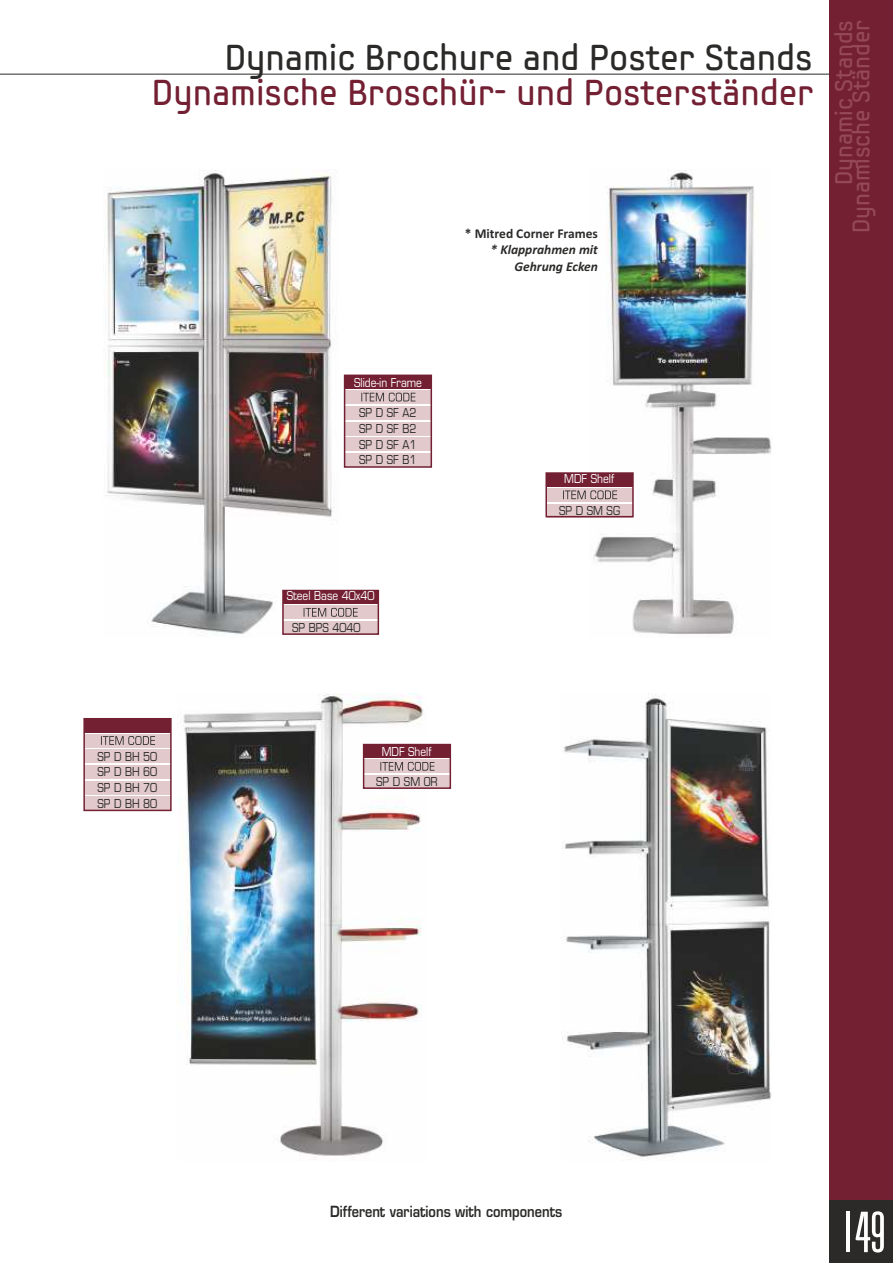
<style>
.page{position:relative;width:893px;height:1263px;background:#fff}
.page>*{position:absolute;margin:0;border:0;box-sizing:border-box;transform-origin:0 0}
.t1{font:54px "Huxley Titling";color:#fefefe}
.t2{font:36px "Samsung Imagination Modern";color:#732033}
.t3{font:36px "Samsung Imagination Modern";color:#2b2a29}
.t4{font:24px/17.2px "Samsung Imagination Modern";color:#954957;text-align:right}
.t5{font:700 15px "Euromode";color:#2b2a29;scale:.85 1}
.t6{font:italic 700 13.5px/16.5px "Calibri";color:#2b2a29;text-align:right}
.t7{font:700 13.5px "Calibri";color:#2b2a29}
.t8{font:12px/15.8px "Euromode Plain";color:#2b2a29;text-align:justify;scale:.85 1}
.t9{font:12px "Euromode Plain";color:#fefefe;scale:.85 1}
</style>
<div class="page">
<img style="left:105px;top:170px;width:234px;height:466px">
<div style="left:345px;top:390px;width:86px;height:14px;background:#e2c9cc"></div>
<div style="left:345px;top:375px;width:86px;height:14px;background:#732033"></div>
<div style="left:345px;top:406px;width:86px;height:14px;background:#e2c9cc"></div>
<div style="left:345px;top:422px;width:86px;height:13px;background:#e2c9cc"></div>
<div style="left:345px;top:437px;width:86px;height:14px;background:#e2c9cc"></div>
<div style="left:345px;top:453px;width:86px;height:14px;background:#e2c9cc"></div>
<svg style="left:361px;top:393px;width:54px;height:8px"></svg>
<div style="left:344px;top:375px;width:88px;height:93px;border:2px solid #732033"></div>
<div style="left:829px;top:0;width:64px;height:1200px;background:#732033"></div>
<div style="left:829px;top:1200px;width:64px;height:63px;background:#2b2a29"></div>
<hr style="left:0;top:74px;width:830px;height:1px;background:#2b2a29">
<img style="left:589px;top:169px;width:182px;height:468px">
<img style="left:561px;top:695px;width:211px;height:465px">
<div style="left:547px;top:488px;width:85px;height:14px;background:#e2c9cc"></div>
<div style="left:546px;top:473px;width:87px;height:14px;background:#732033"></div>
<div style="left:547px;top:504px;width:85px;height:13px;background:#e2c9cc"></div>
<div style="left:545px;top:472px;width:89px;height:45px;border:2px solid #732033"></div>
<svg style="left:563px;top:490px;width:54px;height:9px"></svg>
<img style="left:178px;top:694px;width:249px;height:464px">
<div style="left:364px;top:759px;width:86px;height:14px;background:#e2c9cc"></div>
<div style="left:364px;top:744px;width:86px;height:14px;background:#732033"></div>
<div style="left:364px;top:775px;width:86px;height:14px;background:#e2c9cc"></div>
<div style="left:363px;top:744px;width:88px;height:45px;border:2px solid #732033"></div>
<svg style="left:380px;top:762px;width:54px;height:9px"></svg>
<div style="left:85px;top:734px;width:85px;height:13px;background:#e2c9cc"></div>
<div style="left:84px;top:719px;width:87px;height:13px;background:#732033"></div>
<div style="left:85px;top:749px;width:85px;height:14px;background:#e2c9cc"></div>
<div style="left:85px;top:765px;width:85px;height:14px;background:#e2c9cc"></div>
<div style="left:85px;top:781px;width:85px;height:13px;background:#e2c9cc"></div>
<div style="left:85px;top:797px;width:85px;height:13px;background:#e2c9cc"></div>
<svg style="left:101px;top:736px;width:54px;height:9px"></svg>
<div style="left:83px;top:718px;width:89px;height:93px;border:2px solid #732033"></div>
<div style="left:283px;top:605px;width:95px;height:14px;background:#e2c9cc"></div>
<div style="left:283px;top:590px;width:95px;height:14px;background:#732033"></div>
<div style="left:283px;top:621px;width:95px;height:14px;background:#e2c9cc"></div>
<div style="left:282px;top:590px;width:97px;height:45px;border:2px solid #732033"></div>
<svg style="left:304px;top:608px;width:54px;height:9px"></svg>
<h2 class="t3" style="left:225px;top:43px;width:589px">Dynamic Brochure and Poster Stands</h2>
<h2 class="t2" style="left:152px;top:78px;width:663px">Dynamische Broschür- und Posterständer</h2>
<p class="t7" style="left:465px;top:227px;width:134px">* Mitred Corner Frames</p>
<p class="t6" style="left:491px;top:242px;width:109px">* Klapprahmen mit<br>Gehrung Ecken</p>
<h3 class="t4" style="left:837px;top:233px;width:215px;rotate:-90deg">Dynamic Stands<br>Dynamische Ständer</h3>
<p class="t9" style="left:354px;top:378px;width:81px">Slide-in Frame</p>
<p class="t8" style="left:359px;top:406px;width:69px">SP D SF A2<br>SP D SF B2<br>SP D SF A1<br>SP D SF B1</p>
<p class="t9" style="left:287px;top:591px;width:105px">Steel Base 40x40</p>
<p class="t8" style="left:292px;top:621px;width:82px">SP BPS 4040</p>
<p class="t9" style="left:564px;top:474px;width:60px">MDF Shelf</p>
<p class="t8" style="left:559px;top:504px;width:73px">SP D SM SG</p>
<p class="t8" style="left:97px;top:750px;width:72px">SP D BH 50<br>SP D BH 60<br>SP D BH 70<br>SP D BH 80</p>
<p class="t9" style="left:382px;top:747px;width:60px">MDF Shelf</p>
<p class="t8" style="left:376px;top:775px;width:74px">SP D SM OR</p>
<p class="t5" style="left:330px;top:1206px;width:275px">Different variations with components</p>
<h1 class="t1" style="left:840px;top:1202px;width:46px">149</h1>
</div>
